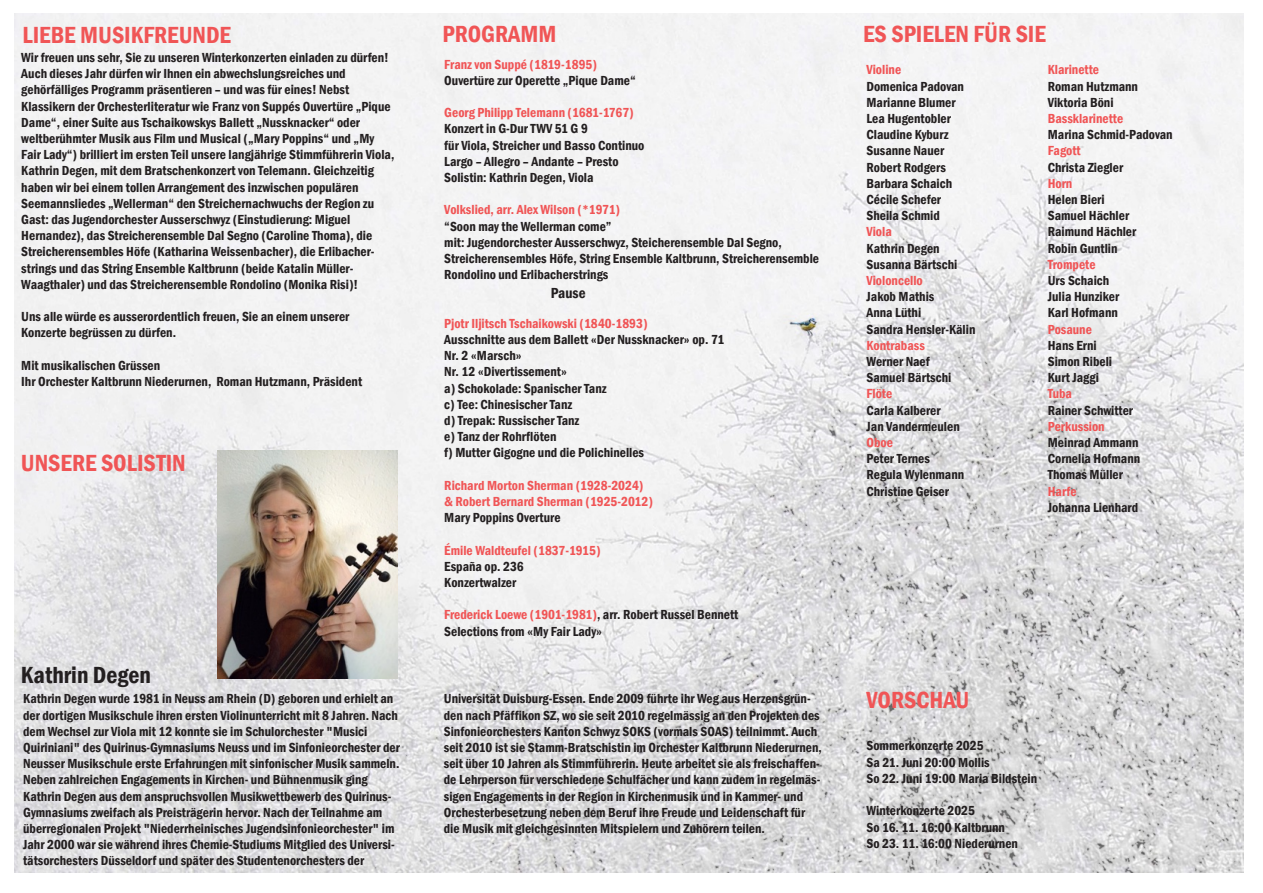
<style>
.page{position:relative;width:1263px;height:893px;background:#fff}
.page>*{position:absolute;margin:0;border:0;box-sizing:border-box;transform-origin:0 0}
.t1{font:600 condensed 24px "Franklin Gothic";color:#f05556}
.t2{font:600 condensed 24px "Franklin Gothic";color:#231f20}
.t3{font:600 condensed 15px "Franklin Gothic";color:#231f20}
.t4{font:600 condensed 13.5px/16.2px "Franklin Gothic";color:#231f20}
.t5{font:600 condensed 13.5px/16.2px "Franklin Gothic";color:#f05556}
.s1{color:#f05556}
</style>
<div class="page">
<img style="left:15px;top:14px;width:1229px;height:859px">
<img style="left:217px;top:451px;width:180px;height:227px">
<h1 class="t1" style="left:22px;top:21px;width:210px">LIEBE MUSIKFREUNDE</h1>
<h1 class="t1" style="left:442px;top:20px;width:115px">PROGRAMM</h1>
<h1 class="t1" style="left:863px;top:20px;width:184px">ES SPIELEN FÜR SIE</h1>
<p class="t4" style="left:21px;top:49px;width:375px">Wir freuen uns sehr, Sie zu unseren Winterkonzerten einladen zu dürfen!<br>Auch dieses Jahr dürfen wir Ihnen ein abwechslungsreiches und gehörfälliges Programm präsentieren – und was für eines! Nebst Klassikern der Orchesterliteratur wie Franz von Suppés Ouvertüre „Pique Dame“, einer Suite aus Tschaikowskys Ballett „Nussknacker“ oder weltberühmter Musik aus Film und Musical („Mary Poppins“ und „My Fair Lady“) brilliert im ersten Teil unsere langjährige Stimmführerin Viola, Kathrin Degen, mit dem Bratschenkonzert von Telemann. Gleichzeitig haben wir bei einem tollen Arrangement des inzwischen populären Seemannsliedes „Wellerman“ den Streichernachwuchs der Region zu Gast: das Jugendorchester Ausserschwyz (Einstudierung: Miguel Hernandez), das Streicherensemble Dal Segno (Caroline Thoma), die Streicherensembles Höfe (Katharina Weissenbacher), die Erlibacher&shy;strings und das String Ensemble Kaltbrunn (beide Katalin Müller-Waagthaler) und das Streicherensemble Rondolino (Monika Risi)!</p>
<p class="t4" style="left:21px;top:308px;width:330px">Uns alle würde es ausserordentlich freuen, Sie an einem unserer<br>Konzerte begrüssen zu dürfen.</p>
<p class="t4" style="left:21px;top:357px;width:342px">Mit musikalischen Grüssen<br>Ihr Orchester Kaltbrunn Niederurnen, Roman Hutzmann, Präsident</p>
<h1 class="t1" style="left:21px;top:449px;width:166px">UNSERE SOLISTIN</h1>
<h1 class="t2" style="left:21px;top:661px;width:132px">Kathrin Degen</h1>
<p class="t5" style="left:444px;top:56px;width:154px">Franz von Suppé (1819-1895)</p>
<p class="t4" style="left:444px;top:72px;width:193px">Ouvertüre zur Operette „Pique Dame“</p>
<p class="t5" style="left:444px;top:104px;width:191px">Georg Philipp Telemann (1681-1767)</p>
<p class="t4" style="left:444px;top:121px;width:202px">Konzert in G-Dur TWV 51 G 9<br>für Viola, Streicher und Basso Continuo<br>Largo – Allegro – Andante – Presto<br>Solistin: Kathrin Degen, Viola</p>
<p class="t5" style="left:444px;top:202px;width:177px">Volkslied, arr. Alex Wilson (*1971)</p>
<p class="t4" style="left:444px;top:218px;width:376px">“Soon may the Wellerman come”<br>mit: Jugendorchester Ausserschwyz, Steicherensemble Dal Segno, Streicherensembles Höfe, String Ensemble Kaltbrunn, Streicherensemble Rondolino und Erlibacherstrings</p>
<p class="t5" style="left:444px;top:315px;width:205px">Pjotr Iljitsch Tschaikowski (1840-1893)</p>
<p class="t4" style="left:444px;top:331px;width:282px">Ausschnitte aus dem Ballett «Der Nussknacker» op. 71<br>Nr. 2 «Marsch»<br>Nr. 12 «Divertissement»<br>a) Schokolade: Spanischer Tanz<br>c) Tee: Chinesischer Tanz<br>d) Trepak: Russischer Tanz<br>e) Tanz der Rohrflöten<br>f) Mutter Gigogne und die Polichinelles</p>
<p class="t5" style="left:444px;top:477px;width:210px">Richard Morton Sherman (1928-2024) &amp; Robert Bernard Sherman (1925-2012)</p>
<p class="t4" style="left:444px;top:509px;width:118px">Mary Poppins Overture</p>
<p class="t5" style="left:444px;top:542px;width:158px">Émile Waldteufel (1837-1915)</p>
<p class="t4" style="left:444px;top:558px;width:81px">España op. 236<br>Konzertwalzer</p>
<p class="t4" style="left:444px;top:607px;width:296px"><span class="s1">Frederick Loewe (1901-1981)</span>, arr. Robert Russel Bennett<br>Selections from «My Fair Lady»</p>
<p class="t3" style="left:551px;top:284px;width:36px">Pause</p>
<p class="t4" style="left:23px;top:691px;width:378px">Kathrin Degen wurde 1981 in Neuss am Rhein (D) geboren und erhielt an der dortigen Musikschule ihren ersten Violinunterricht mit 8 Jahren. Nach dem Wechsel zur Viola mit 12 konnte sie im Schulorchester "Musici Quiriniani" des Quirinus-Gymnasiums Neuss und im Sinfonieorchester der Neusser Musikschule erste Erfahrungen mit sinfonischer Musik sammeln.<br>Neben zahlreichen Engagements in Kirchen- und Bühnenmusik ging Kathrin Degen aus dem anspruchsvollen Musikwettbewerb des Quirinus-Gymnasiums zweifach als Preisträgerin hervor. Nach der Teilnahme am überregionalen Projekt "Niederrheinisches Jugendsinfonieorchester" im Jahr 2000 war sie während ihres Chemie-Studiums Mitglied des Universi&shy;tätsorchesters Düsseldorf und später des Studentenorchesters der</p>
<p class="t4" style="left:444px;top:691px;width:379px">Universität Duisburg-Essen. Ende 2009 führte ihr Weg aus Herzensgrün&shy;den nach Pfäffikon SZ, wo sie seit 2010 regelmässig an den Projekten des Sinfonieorchesters Kanton Schwyz SOKS (vormals SOAS) teilnimmt. Auch seit 2010 ist sie Stamm-Bratschistin im Orchester Kaltbrunn Niederurnen, seit über 10 Jahren als Stimmführerin. Heute arbeitet sie als freischaffen&shy;de Lehrperson für verschiedene Schulfächer und kann zudem in regelmäs&shy;sigen Engagements in der Region in Kirchenmusik und in Kammer- und Orchesterbesetzung neben dem Beruf ihre Freude und Leidenschaft für die Musik mit gleichgesinnten Mitspielern und Zuhörern teilen.</p>
<p class="t5" style="left:866px;top:62px;width:36px">Violine</p>
<p class="t4" style="left:866px;top:78px;width:99px">Domenica Padovan<br>Marianne Blumer<br>Lea Hugentobler<br>Claudine Kyburz<br>Susanne Nauer<br>Robert Rodgers<br>Barbara Schaich<br>Cécile Schefer<br>Sheila Schmid</p>
<p class="t5" style="left:866px;top:224px;width:27px">Viola</p>
<p class="t4" style="left:866px;top:240px;width:92px">Kathrin Degen<br>Susanna Bärtschi</p>
<p class="t5" style="left:866px;top:272px;width:58px">Violoncello</p>
<p class="t4" style="left:866px;top:288px;width:110px">Jakob Mathis<br>Anna Lüthi<br>Sandra Hensler-Kälin</p>
<p class="t5" style="left:866px;top:337px;width:60px">Kontrabass</p>
<p class="t4" style="left:866px;top:353px;width:86px">Werner Naef<br>Samuel Bärtschi</p>
<p class="t5" style="left:866px;top:386px;width:27px">Flöte</p>
<p class="t4" style="left:866px;top:402px;width:95px">Carla Kalberer<br>Jan Vandermeulen</p>
<p class="t5" style="left:866px;top:434px;width:28px">Oboe</p>
<p class="t4" style="left:866px;top:450px;width:99px">Peter Ternes<br>Regula Wylenmann<br>Christine Geiser</p>
<p class="t5" style="left:1048px;top:62px;width:53px">Klarinette</p>
<p class="t4" style="left:1048px;top:78px;width:92px">Roman Hutzmann<br>Viktoria Böni</p>
<p class="t5" style="left:1048px;top:110px;width:77px">Bassklarinette</p>
<p class="t4" style="left:1048px;top:126px;width:126px">Marina Schmid-Padovan</p>
<p class="t5" style="left:1048px;top:143px;width:34px">Fagott</p>
<p class="t4" style="left:1048px;top:159px;width:77px">Christa Ziegler</p>
<p class="t5" style="left:1048px;top:175px;width:26px">Horn</p>
<p class="t4" style="left:1048px;top:191px;width:90px">Helen Bieri<br>Samuel Hächler<br>Raimund Hächler<br>Robin Guntlin</p>
<p class="t5" style="left:1048px;top:256px;width:49px">Trompete</p>
<p class="t4" style="left:1048px;top:272px;width:73px">Urs Schaich<br>Julia Hunziker<br>Karl Hofmann</p>
<p class="t5" style="left:1048px;top:321px;width:46px">Posaune</p>
<p class="t4" style="left:1048px;top:337px;width:66px">Hans Erni<br>Simon Ribeli<br>Kurt Jaggi</p>
<p class="t5" style="left:1048px;top:386px;width:26px">Tuba</p>
<p class="t4" style="left:1048px;top:402px;width:87px">Rainer Schwitter</p>
<p class="t5" style="left:1048px;top:418px;width:58px">Perkussion</p>
<p class="t4" style="left:1048px;top:434px;width:94px">Meinrad Ammann<br>Cornelia Hofmann<br>Thomas Müller</p>
<p class="t5" style="left:1048px;top:483px;width:30px">Harfe</p>
<p class="t4" style="left:1048px;top:499px;width:92px">Johanna Lienhard</p>
<h1 class="t1" style="left:866px;top:686px;width:104px">VORSCHAU</h1>
<p class="t4" style="left:866px;top:738px;width:172px">Sommerkonzerte 2025<br>Sa 21. Juni 20:00 Mollis<br>So 22. Juni 19:00 Maria Bildstein</p>
<p class="t4" style="left:866px;top:802px;width:153px">Winterkonzerte 2025<br>So 16. 11. 16:00 Kaltbrunn<br>So 23. 11. 16:00 Niederurnen</p>
</div>
